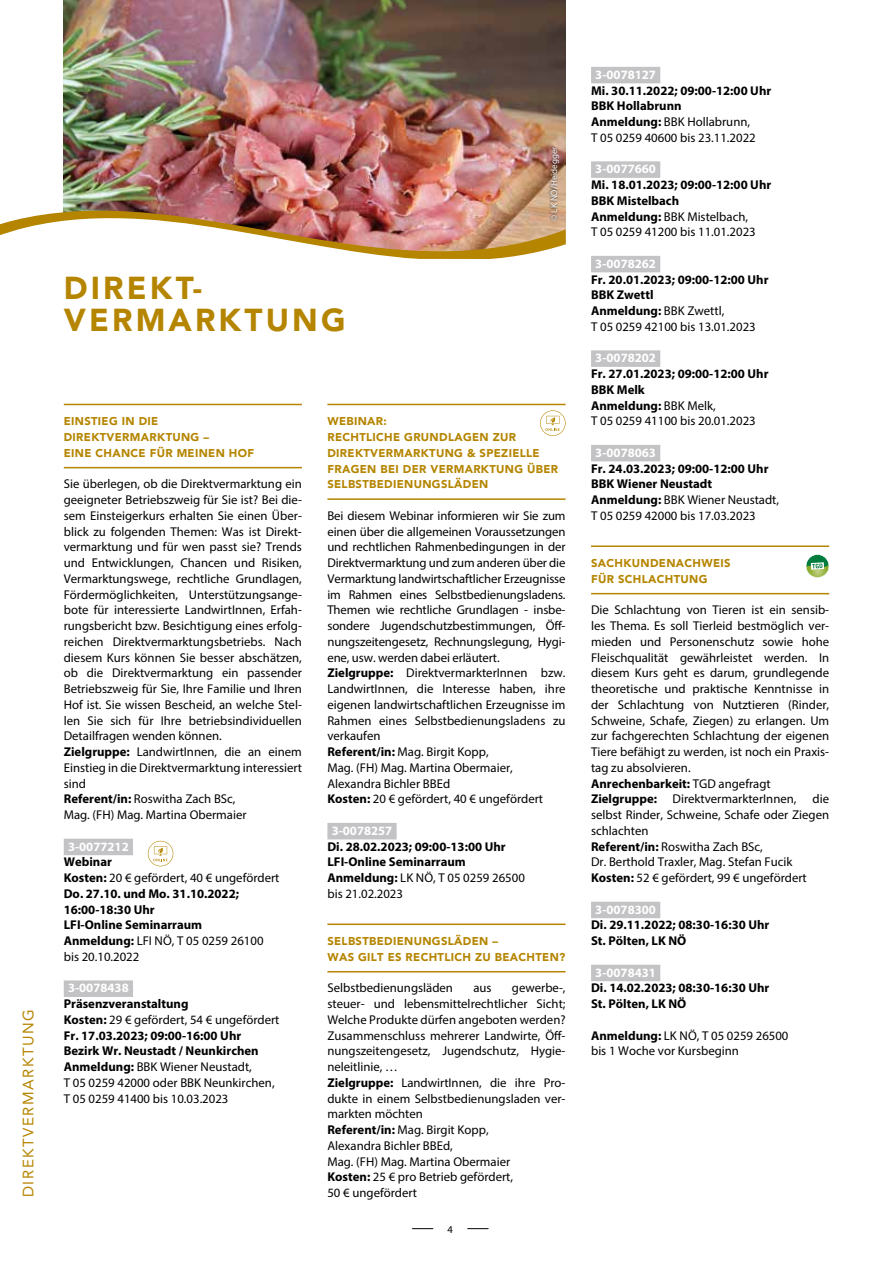
<style>
.page{position:relative;width:893px;height:1263px;background:#fff}
.page>*{position:absolute;margin:0;border:0;box-sizing:border-box;transform-origin:0 0}
.t1{font:900 31.5px/31.5px "Avenir";letter-spacing:.1em;color:#b58500}
.t2{font:15px "Avenir";letter-spacing:.1em;color:#b58500}
.t3{font:12.75px/15.8px "Myriad Pro";color:#000}
.t4{font:700 12.75px/15.8px "Myriad Pro";color:#000}
.t5{font:700 12.75px "Myriad Pro";color:#fff}
.t6{font:900 11.25px/15.8px "Avenir";letter-spacing:.03em;color:#b58500}
.t7{font:10.5px "Myriad Pro";color:#000}
.t8{font:9px "Myriad Pro";color:#fff}
.s1{font-weight:700}
.s2{font-weight:400}
</style>
<div class="page">
<svg style="left:412px;top:1228px;width:21px;height:1px"></svg>
<svg style="left:468px;top:1228px;width:20px;height:1px"></svg>
<div style="left:591px;top:67px;width:69px;height:16px;background:#c3c2c4"></div>
<div style="left:591px;top:161px;width:69px;height:17px;background:#c3c2c4"></div>
<div style="left:591px;top:256px;width:69px;height:16px;background:#c3c2c4"></div>
<div style="left:591px;top:350px;width:69px;height:17px;background:#c3c2c4"></div>
<div style="left:591px;top:445px;width:69px;height:16px;background:#c3c2c4"></div>
<hr style="left:591px;top:593px;width:238px;height:1px;background:#b58500">
<hr style="left:591px;top:545px;width:238px;height:2px;background:#b58500">
<div style="left:591px;top:902px;width:69px;height:16px;background:#c3c2c4"></div>
<div style="left:591px;top:965px;width:69px;height:16px;background:#c3c2c4"></div>
<svg style="left:806px;top:554px;width:23px;height:24px"></svg>
<hr style="left:327px;top:498px;width:239px;height:2px;background:#b58500">
<hr style="left:327px;top:404px;width:239px;height:1px;background:#b58500">
<div style="left:327px;top:823px;width:70px;height:16px;background:#c3c2c4"></div>
<hr style="left:327px;top:971px;width:239px;height:1px;background:#b58500">
<hr style="left:327px;top:923px;width:239px;height:2px;background:#b58500">
<svg style="left:540px;top:410px;width:26px;height:26px"></svg>
<hr style="left:64px;top:467px;width:238px;height:1px;background:#b58500">
<hr style="left:64px;top:404px;width:238px;height:1px;background:#b58500">
<div style="left:64px;top:839px;width:69px;height:16px;background:#c3c2c4"></div>
<div style="left:64px;top:980px;width:69px;height:17px;background:#c3c2c4"></div>
<svg style="left:148px;top:841px;width:25px;height:25px"></svg>
<img style="left:64px;top:0;width:502px;height:209px">
<img style="left:0;top:209px;width:566px;height:50px">
<div style="left:548px;top:145px;width:12px;height:76px;background:#000;opacity:.75"></div>
<p class="t2" style="left:20px;top:1197px;width:189px;rotate:-90deg">DIREKTVERMARKTUNG</p>
<h1 class="t1" style="left:64px;top:272px;width:283px">DIREKT-<br>VERMARKTUNG</h1>
<p class="t8" style="left:549px;top:221px;width:75px;rotate:-90deg">© LK NÖ/Heidegger</p>
<p class="t6" style="left:64px;top:413px;width:192px">EINSTIEG IN DIE<br>DIREKTVERMARKTUNG –<br>EINE CHANCE FÜR MEINEN HOF</p>
<p class="t3" style="left:64px;top:476px;width:240px">Sie überlegen, ob die Direktvermarktung ein geeigneter Betriebszweig für Sie ist? Bei die&shy;sem Einsteigerkurs erhalten Sie einen Über&shy;blick zu folgenden Themen: Was ist Direkt&shy;vermarktung und für wen passt sie? Trends und Entwicklungen, Chancen und Risiken, Vermarktungswege, rechtliche Grundlagen, Fördermöglichkeiten, Unterstützungsange&shy;bote für interessierte LandwirtInnen, Erfah&shy;rungsbericht bzw. Besichtigung eines erfolg&shy;reichen Direktvermarktungsbetriebs. Nach diesem Kurs können Sie besser abschätzen, ob die Direktvermarktung ein passender Betriebszweig für Sie, Ihre Familie und Ihren Hof ist. Sie wissen Bescheid, an welche Stel&shy;len Sie sich für Ihre betriebsindividuellen Detailfragen wenden können.<br><span class="s1">Zielgruppe:</span> LandwirtInnen, die an einem Einstieg in die Direktvermarktung interessiert sind<br><span class="s1">Referent/in:</span> Roswitha Zach BSc,<br>Mag. (FH) Mag. Martina Obermaier</p>
<p class="t5" style="left:68px;top:838px;width:62px">3-0077212</p>
<p class="t4" style="left:64px;top:854px;width:217px">Webinar<br>Kosten: <span class="s2">20 € gefördert, 40 € ungefördert<br></span>Do. 27.10. und Mo. 31.10.2022;<br>16:00-18:30 Uhr<br>LFI-Online Seminarraum<br>Anmeldung: <span class="s2">LFI NÖ, T 05 0259 26100 bis 20.10.2022</span></p>
<p class="t5" style="left:68px;top:980px;width:62px">3-0078438</p>
<p class="t3" style="left:64px;top:996px;width:217px"><span class="s1">Präsenzveranstaltung<br>Kosten:</span> 29 € gefördert, 54 € ungefördert<br><span class="s1">Fr. 17.03.2023; 09:00-16:00 Uhr<br>Bezirk Wr. Neustadt / Neunkirchen<br>Anmeldung:</span> BBK Wiener Neustadt,<br>T 05 0259 42000 oder BBK Neunkirchen,<br>T 05 0259 41400 bis 10.03.2023</p>
<p class="t6" style="left:327px;top:413px;width:232px">WEBINAR:<br>RECHTLICHE GRUNDLAGEN ZUR<br>DIREKTVERMARKTUNG &amp; SPEZIELLE<br>FRAGEN BEI DER VERMARKTUNG ÜBER<br>SELBSTBEDIENUNGSLÄDEN</p>
<p class="t3" style="left:327px;top:507px;width:240px">Bei diesem Webinar informieren wir Sie zum einen über die allgemeinen Voraussetzungen und rechtlichen Rahmenbedingungen in der Direktvermarktung und zum anderen über die Vermarktung landwirtschaftlicher Erzeugnisse im Rahmen eines Selbstbedienungsladens.<br>Themen wie rechtliche Grundlagen - insbe&shy;sondere Jugendschutzbestimmungen, Öff&shy;nungszeitengesetz, Rechnungslegung, Hygi&shy;ene, usw. werden dabei erläutert.<br><span class="s1">Zielgruppe:</span> DirektvermarkterInnen bzw.<br>LandwirtInnen, die Interesse haben, ihre eigenen landwirtschaftlichen Erzeugnisse im Rahmen eines Selbstbedienungsladens zu verkaufen<br><span class="s1">Referent/in:</span> Mag. Birgit Kopp,<br>Mag. (FH) Mag. Martina Obermaier, Alexandra Bichler BBEd<br><span class="s1">Kosten:</span> 20 € gefördert, 40 € ungefördert</p>
<p class="t5" style="left:332px;top:822px;width:62px">3-0078257</p>
<p class="t4" style="left:327px;top:838px;width:199px">Di. 28.02.2023; 09:00-13:00 Uhr<br>LFI-Online Seminarraum<br>Anmeldung: <span class="s2">LK NÖ, T 05 0259 26500 bis 21.02.2023</span></p>
<p class="t6" style="left:327px;top:933px;width:240px">SELBSTBEDIENUNGSLÄDEN –<br>WAS GILT ES RECHTLICH ZU BEACHTEN?</p>
<p class="t3" style="left:327px;top:980px;width:127px">Selbstbedienungsläden</p>
<p class="t3" style="left:473px;top:980px;width:20px">aus</p>
<p class="t3" style="left:327px;top:980px;width:240px;text-indent:184px">gewerbe-, steuer- und lebensmittelrechtlicher Sicht;<br>Welche Produkte dürfen angeboten werden?<br>Zusammenschluss mehrerer Landwirte, Öff&shy;nungszeitengesetz, Jugendschutz, Hygie&shy;neleitlinie, …<br><span class="s1">Zielgruppe:</span> LandwirtInnen, die ihre Pro&shy;dukte in einem Selbstbedienungsladen ver&shy;markten möchten<br><span class="s1">Referent/in:</span> Mag. Birgit Kopp,<br>Alexandra Bichler BBEd,<br>Mag. (FH) Mag. Martina Obermaier<br><span class="s1">Kosten:</span> 25 € pro Betrieb gefördert,<br>50 € ungefördert</p>
<p class="t7" style="left:448px;top:1222px;width:7px">4</p>
<p class="t5" style="left:595px;top:66px;width:62px">3-0078127</p>
<p class="t4" style="left:591px;top:82px;width:182px">Mi. 30.11.2022; 09:00-12:00 Uhr<br>BBK Hollabrunn<br>Anmeldung: <span class="s2">BBK Hollabrunn,<br>T 05 0259 40600 bis 23.11.2022</span></p>
<p class="t5" style="left:595px;top:161px;width:62px">3-0077660</p>
<p class="t4" style="left:591px;top:176px;width:182px">Mi. 18.01.2023; 09:00-12:00 Uhr<br>BBK Mistelbach<br>Anmeldung: <span class="s2">BBK Mistelbach,<br>T 05 0259 41200 bis 11.01.2023</span></p>
<p class="t5" style="left:595px;top:255px;width:62px">3-0078262</p>
<p class="t4" style="left:591px;top:271px;width:179px">Fr. 20.01.2023; 09:00-12:00 Uhr<br>BBK Zwettl<br>Anmeldung: <span class="s2">BBK Zwettl,<br>T 05 0259 42100 bis 13.01.2023</span></p>
<p class="t5" style="left:595px;top:350px;width:62px">3-0078202</p>
<p class="t4" style="left:591px;top:365px;width:179px">Fr. 27.01.2023; 09:00-12:00 Uhr<br>BBK Melk<br>Anmeldung: <span class="s2">BBK Melk,<br>T 05 0259 41100 bis 20.01.2023</span></p>
<p class="t5" style="left:595px;top:444px;width:62px">3-0078063</p>
<p class="t4" style="left:591px;top:460px;width:190px">Fr. 24.03.2023; 09:00-12:00 Uhr<br>BBK Wiener Neustadt<br>Anmeldung: <span class="s2">BBK Wiener Neustadt,<br>T 05 0259 42000 bis 17.03.2023</span></p>
<p class="t6" style="left:591px;top:555px;width:141px">SACHKUNDENACHWEIS<br>FÜR SCHLACHTUNG</p>
<p class="t3" style="left:591px;top:602px;width:240px">Die Schlachtung von Tieren ist ein sensib&shy;les Thema. Es soll Tierleid bestmöglich ver&shy;mieden und Personenschutz sowie hohe Fleischqualität gewährleistet werden. In diesem Kurs geht es darum, grundlegende theoretische und praktische Kenntnisse in der Schlachtung von Nutztieren (Rinder, Schweine, Schafe, Ziegen) zu erlangen. Um zur fachgerechten Schlachtung der eigenen Tiere befähigt zu werden, ist noch ein Praxis&shy;tag zu absolvieren.<br><span class="s1">Anrechenbarkeit:</span> TGD angefragt <span class="s1">Zielgruppe:</span> DirektvermarkterInnen,</p>
<p class="t3" style="left:591px;top:791px;width:240px;text-indent:222px">die selbst Rinder, Schweine, Schafe oder Ziegen schlachten<br><span class="s1">Referent/in:</span> Roswitha Zach BSc,<br>Dr. Berthold Traxler, Mag. Stefan Fucik<br><span class="s1">Kosten:</span> 52 € gefördert, 99 € ungefördert</p>
<p class="t5" style="left:595px;top:901px;width:62px">3-0078300</p>
<p class="t4" style="left:591px;top:917px;width:180px">Di. 29.11.2022; 08:30-16:30 Uhr<br>St. Pölten, LK NÖ</p>
<p class="t5" style="left:595px;top:964px;width:62px">3-0078431</p>
<p class="t4" style="left:591px;top:980px;width:180px">Di. 14.02.2023; 08:30-16:30 Uhr<br>St. Pölten, LK NÖ</p>
<p class="t3" style="left:591px;top:1027px;width:199px"><span class="s1">Anmeldung:</span> LK NÖ, T 05 0259 26500 bis 1 Woche vor Kursbeginn</p>
</div>
